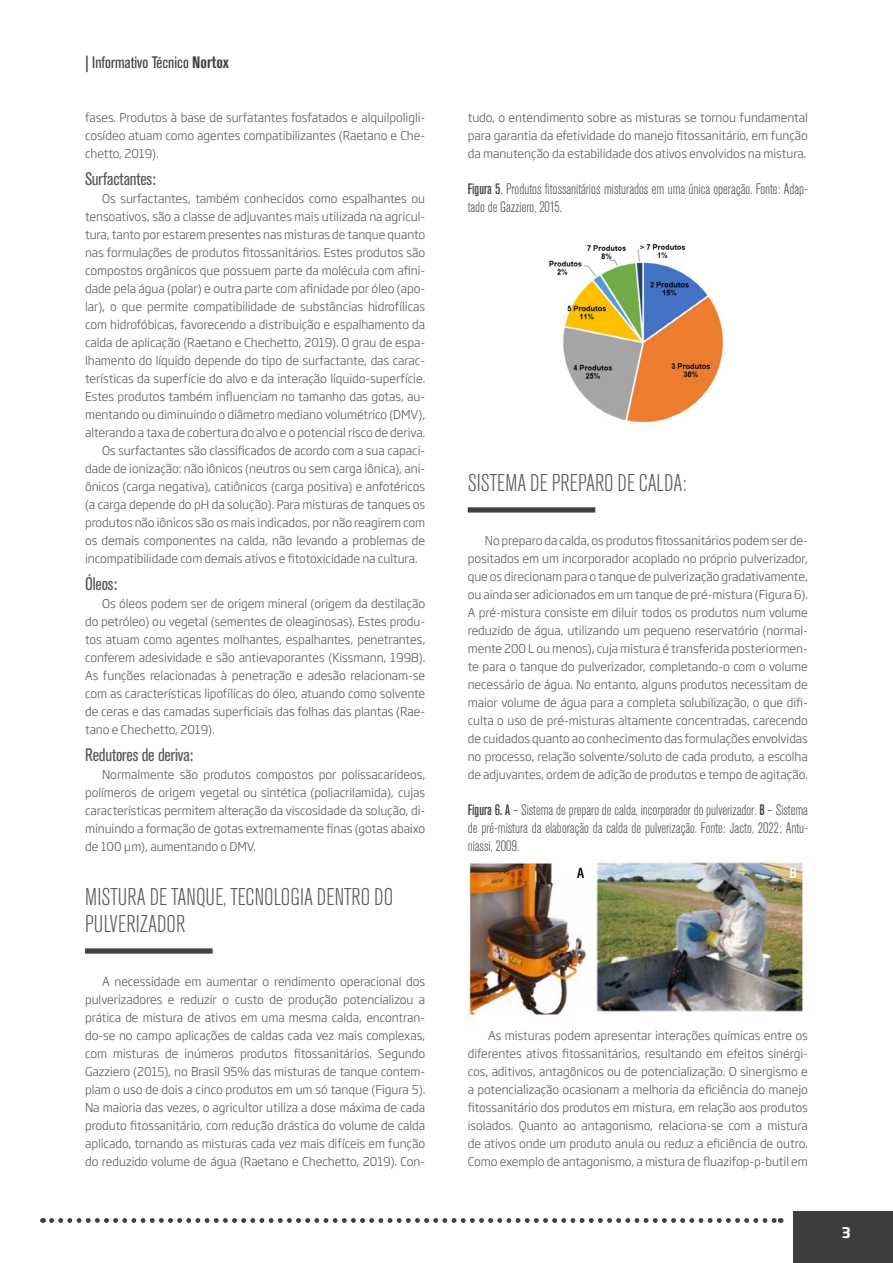
<style>
.page{position:relative;width:893px;height:1263px;background:#fff}
.page>*{position:absolute;margin:0;border:0;box-sizing:border-box;transform-origin:0 0}
.t1{font:300 condensed 24px/27px "Akzidenz Grotesk Std";letter-spacing:.005em;color:#565659}
.t2{font:condensed 18px "Akzidenz Grotesk Std";letter-spacing:-.01em;color:#565659}
.t3{font:condensed 16.5px "Akzidenz Grotesk Std";color:#414042}
.t4{font:300 condensed 15px/18px "Akzidenz Grotesk Std";color:#414042}
.t5{font:600 15px "Acumin Pro Cond";color:#000}
.t6{font:600 15px "Acumin Pro Cond";color:#fff}
.t7{font:700 14.4px "Soho Gothic Pro";color:#fff;scale:.93 1}
.t8{font:300 12px/18px "Soho Gothic Pro";letter-spacing:-.005em;color:#565659;text-align:justify}
.s1{font-weight:700}
.s2{font-weight:500}
</style>
<div class="page">
<div style="left:793px;top:1211px;width:100px;height:52px;background:#3d3c3e"></div>
<svg style="left:52px;top:1218px;width:729px;height:5px"></svg>
<div style="left:85px;top:948px;width:128px;height:6px;background:#414042"></div>
<div style="left:468px;top:507px;width:127px;height:6px;background:#414042"></div>
<img style="left:549px;top:244px;width:175px;height:179px">
<img style="left:465px;top:860px;width:339px;height:157px">
<h3 class="t3" style="left:85px;top:53px;width:146px">| Informativo Técnico <span class="s1">Nortox</span></h3>
<p class="t8" style="left:85px;top:108px;width:342px">fases. Produtos à base de surfatantes fosfatados e alquilpoligli&shy;cosídeo atuam como agentes compatibilizantes (Raetano e Che&shy;chetto, 2019).</p>
<h2 class="t2" style="left:85px;top:169px;width:72px">Surfactantes:</h2>
<p class="t8" style="left:102px;top:189px;width:325px">Os surfactantes, também conhecidos como espalhantes ou</p>
<p class="t8" style="left:85px;top:207px;width:342px">tensoativos, são a classe de adjuvantes mais utilizada na agricul-</p>
<p class="t8" style="left:85px;top:225px;width:342px">tura, tanto por estarem presentes nas misturas de tanque quanto</p>
<p class="t8" style="left:85px;top:243px;width:342px">nas formulações de produtos fitossanitários. Estes produtos são</p>
<p class="t8" style="left:85px;top:261px;width:342px">compostos orgânicos que possuem parte da molécula com afini-</p>
<p class="t8" style="left:85px;top:279px;width:342px">dade pela água (polar) e outra parte com afinidade por óleo (apo-</p>
<p class="t8" style="left:85px;top:297px;width:342px">lar), o que permite compatibilidade de substâncias hidrofílicas</p>
<p class="t8" style="left:85px;top:315px;width:342px">com hidrofóbicas, favorecendo a distribuição e espalhamento da</p>
<p class="t8" style="left:85px;top:333px;width:342px">calda de aplicação (Raetano e Chechetto, 2019). O grau de espa-</p>
<p class="t8" style="left:85px;top:351px;width:342px">lhamento do líquido depende do tipo de surfactante, das carac-</p>
<p class="t8" style="left:85px;top:369px;width:342px">terísticas da superfície do alvo e da interação líquido-superfície.</p>
<p class="t8" style="left:85px;top:387px;width:342px">Estes produtos também influenciam no tamanho das gotas, au-</p>
<p class="t8" style="left:85px;top:405px;width:342px">mentando ou diminuindo o diâmetro mediano volumétrico (DMV),</p>
<p class="t8" style="left:85px;top:423px;width:342px">alterando a taxa de cobertura do alvo e o potencial risco de deriva.</p>
<p class="t8" style="left:102px;top:441px;width:325px">Os surfactantes são classificados de acordo com a sua capaci-</p>
<p class="t8" style="left:85px;top:459px;width:342px">dade de ionização: não iônicos (neutros ou sem carga iônica), ani-</p>
<p class="t8" style="left:85px;top:477px;width:342px">ônicos (carga negativa), catiônicos (carga positiva) e anfotéricos</p>
<p class="t8" style="left:85px;top:495px;width:342px">(a carga depende do pH da solução). Para misturas de tanques os</p>
<p class="t8" style="left:85px;top:513px;width:342px">produtos não iônicos são os mais indicados, por não reagirem com</p>
<p class="t8" style="left:85px;top:531px;width:342px">os demais componentes na calda, não levando a problemas de</p>
<p class="t8" style="left:85px;top:549px;width:334px">incompatibilidade com demais ativos e fitotoxicidade na cultura.</p>
<h2 class="t2" style="left:85px;top:574px;width:34px">Óleos:</h2>
<p class="t8" style="left:85px;top:594px;width:342px;text-indent:17px">Os óleos podem ser de origem mineral (origem da destilação do petróleo) ou vegetal (sementes de oleaginosas). Estes produ&shy;tos atuam como agentes molhantes, espalhantes, penetrantes, conferem adesividade e são antievaporantes (Kissmann, 1998).<br>As funções relacionadas à penetração e adesão relacionam-se com as características lipofílicas do óleo, atuando como solvente de ceras e das camadas superficiais das folhas das plantas (Rae&shy;tano e Chechetto, 2019).</p>
<h2 class="t2" style="left:85px;top:745px;width:110px">Redutores de deriva:</h2>
<p class="t8" style="left:85px;top:765px;width:342px;text-indent:17px">Normalmente são produtos compostos por polissacarídeos, polímeros de origem vegetal ou sintética (poliacrilamida), cujas características permitem alteração da viscosidade da solução, di&shy;minuindo a formação de gotas extremamente finas (gotas abaixo de 100 µm), aumentando o DMV.</p>
<h1 class="t1" style="left:85px;top:884px;width:310px">MISTURA DE TANQUE, TECNOLOGIA DENTRO DO<br>PULVERIZADOR</h1>
<p class="t8" style="left:85px;top:972px;width:342px;text-indent:17px">A necessidade em aumentar o rendimento operacional dos pulverizadores e reduzir o custo de produção potencializou a prática de mistura de ativos em uma mesma calda, encontran&shy;do-se no campo aplicações de caldas cada vez mais complexas, com misturas de inúmeros produtos fitossanitários. Segundo Gazziero (2015), no Brasil 95% das misturas de tanque contem&shy;plam o uso de dois a cinco produtos em um só tanque (Figura 5).<br>Na maioria das vezes, o agricultor utiliza a dose máxima de cada produto fitossanitário, com redução drástica do volume de calda aplicado, tornando as misturas cada vez mais difíceis em função do reduzido volume de água (Raetano e Chechetto, 2019). Con-</p>
<p class="t8" style="left:468px;top:108px;width:342px">tudo, o entendimento sobre as misturas se tornou fundamental para garantia da efetividade do manejo fitossanitário, em função da manutenção da estabilidade dos ativos envolvidos na mistura.</p>
<p class="t4" style="left:468px;top:181px;width:342px"><span class="s2">Figura 5</span>. Produtos fitossanitários misturados em uma única operação. Fonte: Adap&shy;tado de Gazziero, 2015.</p>
<h1 class="t1" style="left:468px;top:470px;width:220px">SISTEMA DE PREPARO DE CALDA:</h1>
<p class="t8" style="left:468px;top:531px;width:342px;text-indent:17px">No preparo da calda, os produtos fitossanitários podem ser de&shy;positados em um incorporador acoplado no próprio pulverizador, que os direcionam para o tanque de pulverização gradativamente, ou ainda ser adicionados em um tanque de pré-mistura (Figura 6).<br>A pré-mistura consiste em diluir todos os produtos num volume reduzido de água, utilizando um pequeno reservatório (normal&shy;mente 200 L ou menos), cuja mistura é transferida posteriormen&shy;te para o tanque do pulverizador, completando-o com o volume necessário de água. No entanto, alguns produtos necessitam de maior volume de água para a completa solubilização, o que difi&shy;culta o uso de pré-misturas altamente concentradas, carecendo de cuidados quanto ao conhecimento das formulações envolvidas no processo, relação solvente/soluto de cada produto, a escolha de adjuvantes, ordem de adição de produtos e tempo de agitação.</p>
<p class="t4" style="left:468px;top:802px;width:342px;text-align:justify"><span class="s2">Figura 6. A</span> – Sistema de preparo de calda, incorporador do pulverizador. <span class="s2">B</span> – Sistema de pré-mistura da elaboração da calda de pulverização. Fonte: Jacto, 2022; Antu&shy;niassi, 2009.</p>
<p class="t5" style="left:577px;top:863px;width:9px">A</p>
<p class="t6" style="left:789px;top:863px;width:9px">B</p>
<p class="t8" style="left:468px;top:1026px;width:342px;text-indent:20px">As misturas podem apresentar interações químicas entre os diferentes ativos fitossanitários, resultando em efeitos sinérgi&shy;cos, aditivos, antagônicos ou de potencialização. O sinergismo e a potencialização ocasionam a melhoria da eficiência do manejo fitossanitário dos produtos em mistura, em relação aos produtos isolados. Quanto ao antagonismo, relaciona-se com a mistura de ativos onde um produto anula ou reduz a eficiência de outro.<br>Como exemplo de antagonismo, a mistura de fluazifop-p-butil em</p>
<p class="t7" style="left:842px;top:1222px;width:11px">3</p>
</div>
